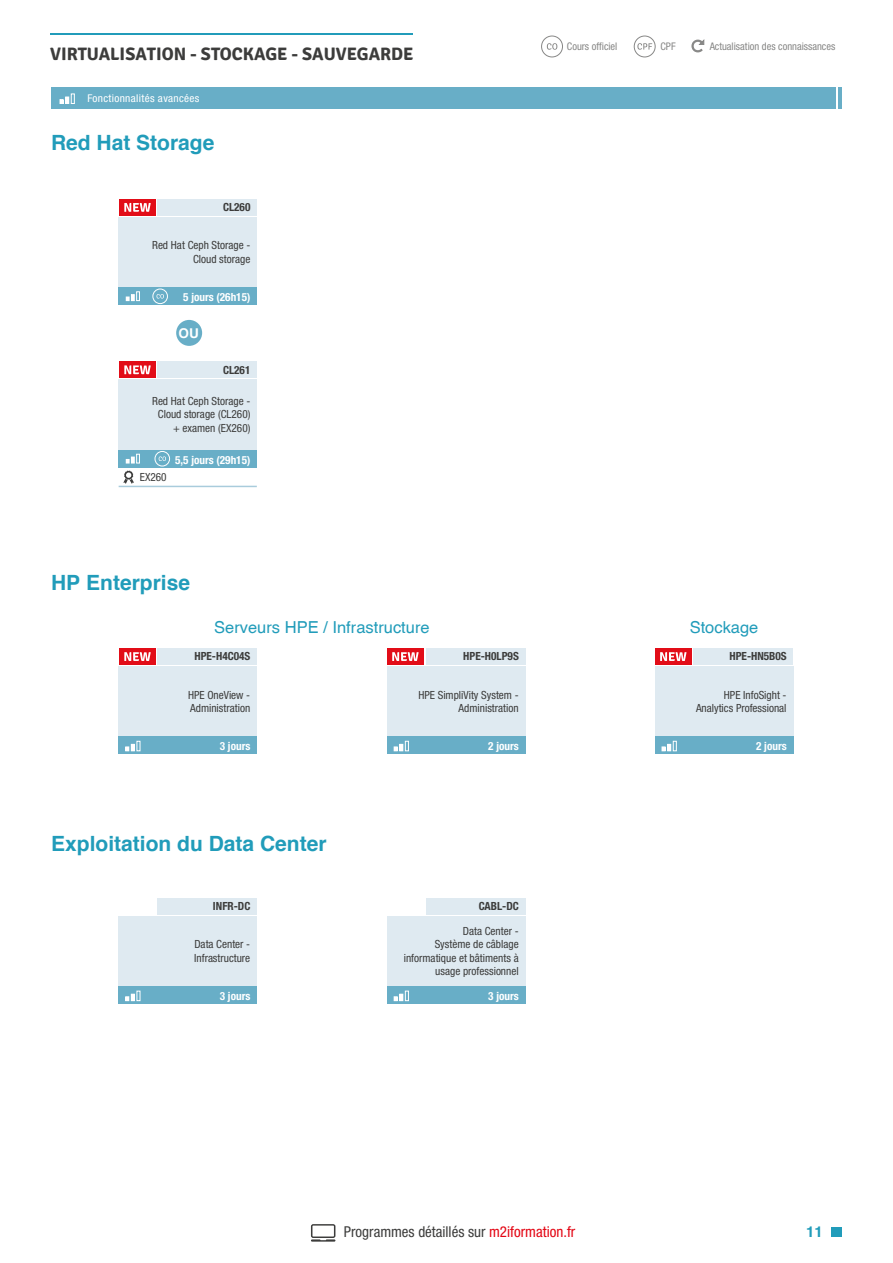
<style>
.page{position:relative;width:893px;height:1263px;background:#fff}
.page>*{position:absolute;margin:0;border:0;box-sizing:border-box;transform-origin:0 0}
.t1{font:700 21px "Helvetica";color:#219cba}
.t2{font:700 18px "Signika";color:#3c3c3b}
.t3{font:16.5px "Helvetica";color:#219cba}
.t4{font:condensed 15px "Helvetica Neue LT Std";color:#3c3c3b}
.t5{font:700 15px "Helvetica";color:#219cba}
.t6{font:700 13.5px "Helvetica";color:#fff}
.t7{font:condensed 11.25px/13.5px "Helvetica Neue LT Std";color:#3c3c3b;text-align:right}
.t8{font:700 condensed 11.25px "Helvetica Neue LT Std";color:#fff}
.t9{font:700 condensed 11.25px "Helvetica Neue LT Std";color:#3c3c3b}
.t10{font:condensed 10.65px "Helvetica Neue LT Std";letter-spacing:.03em;color:#fff;scale:1.05 1}
.t11{font:condensed 10.5px "Helvetica Neue LT Std";color:#878786}
.s1{color:#e30513}
</style>
<div class="page">
<div style="left:541px;top:36px;width:22px;height:21px;border:1px solid #878786;border-radius:50%"></div>
<svg style="left:547px;top:43px;width:10px;height:7px"></svg>
<svg style="left:691px;top:39px;width:13px;height:13px"></svg>
<div style="left:634px;top:36px;width:22px;height:21px;border:1px solid #878786;border-radius:50%"></div>
<svg style="left:637px;top:43px;width:15px;height:7px"></svg>
<svg style="left:311px;top:1224px;width:24px;height:17px"></svg>
<hr style="left:50px;top:33px;width:362px;height:1px;background:#219cba">
<div style="left:831px;top:1227px;width:11px;height:10px;background:#219cba"></div>
<div style="left:51px;top:87px;width:785px;height:22px;background:#68aec7"></div>
<hr style="left:838px;top:87px;width:4px;height:22px;background:#68aec7">
<svg style="left:60px;top:97px;width:9px;height:7px"></svg>
<div style="left:71px;top:94px;width:4px;height:10px;border:1px solid #fff"></div>
<div style="left:176px;top:320px;width:26px;height:26px;background:#68aec7;border-radius:50%"></div>
<div style="left:119px;top:666px;width:138px;height:71px;background:#dfeaf1"></div>
<div style="left:157px;top:648px;width:100px;height:17px;background:#dfeaf1"></div>
<div style="left:119px;top:736px;width:138px;height:18px;background:#68aec7"></div>
<svg style="left:125px;top:741px;width:15px;height:10px"></svg>
<div style="left:119px;top:916px;width:138px;height:70px;background:#dfeaf1"></div>
<div style="left:157px;top:898px;width:100px;height:16px;background:#dfeaf1"></div>
<div style="left:119px;top:986px;width:138px;height:18px;background:#68aec7"></div>
<svg style="left:125px;top:991px;width:15px;height:10px"></svg>
<div style="left:387px;top:666px;width:138px;height:71px;background:#dfeaf1"></div>
<div style="left:655px;top:666px;width:138px;height:71px;background:#dfeaf1"></div>
<div style="left:387px;top:916px;width:138px;height:70px;background:#dfeaf1"></div>
<div style="left:426px;top:648px;width:99px;height:17px;background:#dfeaf1"></div>
<div style="left:694px;top:648px;width:99px;height:17px;background:#dfeaf1"></div>
<div style="left:426px;top:898px;width:99px;height:16px;background:#dfeaf1"></div>
<div style="left:387px;top:736px;width:138px;height:18px;background:#68aec7"></div>
<div style="left:655px;top:736px;width:138px;height:18px;background:#68aec7"></div>
<div style="left:387px;top:986px;width:138px;height:18px;background:#68aec7"></div>
<svg style="left:394px;top:744px;width:9px;height:7px"></svg>
<div style="left:405px;top:741px;width:4px;height:10px;border:1px solid #fff"></div>
<svg style="left:662px;top:744px;width:9px;height:7px"></svg>
<div style="left:673px;top:741px;width:4px;height:10px;border:1px solid #fff"></div>
<svg style="left:394px;top:994px;width:9px;height:7px"></svg>
<div style="left:405px;top:991px;width:4px;height:10px;border:1px solid #fff"></div>
<div style="left:119px;top:217px;width:138px;height:70px;background:#dfeaf1"></div>
<div style="left:157px;top:199px;width:100px;height:16px;background:#dfeaf1"></div>
<div style="left:119px;top:287px;width:138px;height:18px;background:#68aec7"></div>
<div style="left:119px;top:199px;width:36px;height:16px;background:#e20d18"></div>
<svg style="left:124px;top:203px;width:27px;height:9px"></svg>
<div style="left:153px;top:289px;width:15px;height:15px;border:1px solid #fff;border-radius:50%"></div>
<svg style="left:157px;top:294px;width:7px;height:5px"></svg>
<svg style="left:126px;top:294px;width:9px;height:7px"></svg>
<div style="left:136px;top:291px;width:4px;height:10px;border:1px solid #fff"></div>
<div style="left:119px;top:379px;width:138px;height:71px;background:#dfeaf1"></div>
<div style="left:157px;top:361px;width:100px;height:17px;background:#dfeaf1"></div>
<svg style="left:123px;top:471px;width:11px;height:13px"></svg>
<hr style="left:119px;top:486px;width:138px;height:1px;background:#a9ccdc">
<div style="left:119px;top:450px;width:138px;height:17px;background:#68aec7"></div>
<div style="left:119px;top:361px;width:36px;height:17px;background:#e20d18"></div>
<svg style="left:124px;top:365px;width:27px;height:9px"></svg>
<div style="left:155px;top:451px;width:15px;height:15px;border:1px solid #fff;border-radius:50%"></div>
<svg style="left:159px;top:456px;width:7px;height:5px"></svg>
<svg style="left:126px;top:454px;width:14px;height:9px"></svg>
<div style="left:119px;top:648px;width:36px;height:17px;background:#e20d18"></div>
<svg style="left:124px;top:652px;width:27px;height:9px"></svg>
<div style="left:387px;top:648px;width:36px;height:17px;background:#e20d18"></div>
<svg style="left:392px;top:652px;width:27px;height:9px"></svg>
<div style="left:655px;top:648px;width:36px;height:17px;background:#e20d18"></div>
<svg style="left:660px;top:652px;width:26px;height:9px"></svg>
<h2 class="t2" style="left:50px;top:43px;width:365px">VIRTUALISATION - STOCKAGE - SAUVEGARDE</h2>
<p class="t10" style="left:87px;top:92px;width:108px">Fonctionnalités avancées</p>
<h1 class="t1" style="left:51px;top:129px;width:165px">Red Hat Storage</h1>
<p class="t9" style="left:223px;top:200px;width:29px">CL260</p>
<p class="t7" style="left:152px;top:238px;width:100px">Red Hat Ceph Storage -<br>Cloud storage</p>
<p class="t8" style="left:183px;top:290px;width:69px">5 jours (26h15)</p>
<p class="t6" style="left:178px;top:324px;width:22px">OU</p>
<p class="t9" style="left:223px;top:363px;width:29px">CL261</p>
<p class="t7" style="left:152px;top:394px;width:100px">Red Hat Ceph Storage -<br>Cloud storage (CL260) + examen (EX260)</p>
<p class="t7" style="left:140px;top:470px;width:28px">EX260</p>
<p class="t8" style="left:175px;top:453px;width:77px">5,5 jours (29h15)</p>
<h1 class="t1" style="left:51px;top:569px;width:140px">HP Enterprise</h1>
<p class="t11" style="left:567px;top:40px;width:52px">Cours officiel</p>
<p class="t11" style="left:660px;top:40px;width:17px">CPF</p>
<p class="t11" style="left:710px;top:40px;width:127px">Actualisation des connaissances</p>
<h3 class="t3" style="left:214px;top:617px;width:217px">Serveurs HPE / Infrastructure</h3>
<h3 class="t3" style="left:690px;top:617px;width:70px">Stockage</h3>
<p class="t9" style="left:194px;top:650px;width:58px">HPE-H4C04S</p>
<p class="t9" style="left:463px;top:650px;width:57px">HPE-H0LP9S</p>
<p class="t9" style="left:729px;top:650px;width:59px">HPE-HN5B0S</p>
<p class="t7" style="left:188px;top:688px;width:64px;text-align:left">HPE OneView -<br>Administration</p>
<p class="t7" style="left:418px;top:688px;width:102px">HPE SimpliVity System -<br>Administration</p>
<p class="t7" style="left:696px;top:688px;width:92px">HPE InfoSight -<br>Analytics Professional</p>
<p class="t8" style="left:220px;top:739px;width:32px">3 jours</p>
<p class="t8" style="left:488px;top:739px;width:32px">2 jours</p>
<p class="t8" style="left:756px;top:739px;width:32px">2 jours</p>
<h1 class="t1" style="left:51px;top:831px;width:277px">Exploitation du Data Center</h1>
<p class="t9" style="left:213px;top:899px;width:39px">INFR-DC</p>
<p class="t9" style="left:479px;top:899px;width:42px">CABL-DC</p>
<p class="t7" style="left:194px;top:937px;width:58px;text-align:left">Data Center -<br>Infrastructure</p>
<p class="t7" style="left:404px;top:924px;width:116px">Data Center -<br>Système de câblage informatique et bâtiments à usage professionnel</p>
<p class="t8" style="left:220px;top:989px;width:32px">3 jours</p>
<p class="t8" style="left:488px;top:989px;width:32px">3 jours</p>
<h3 class="t4" style="left:344px;top:1223px;width:233px">Programmes détaillés sur <span class="s1">m2iformation.fr</span></h3>
<h3 class="t5" style="left:806px;top:1222px;width:18px">11</h3>
</div>
